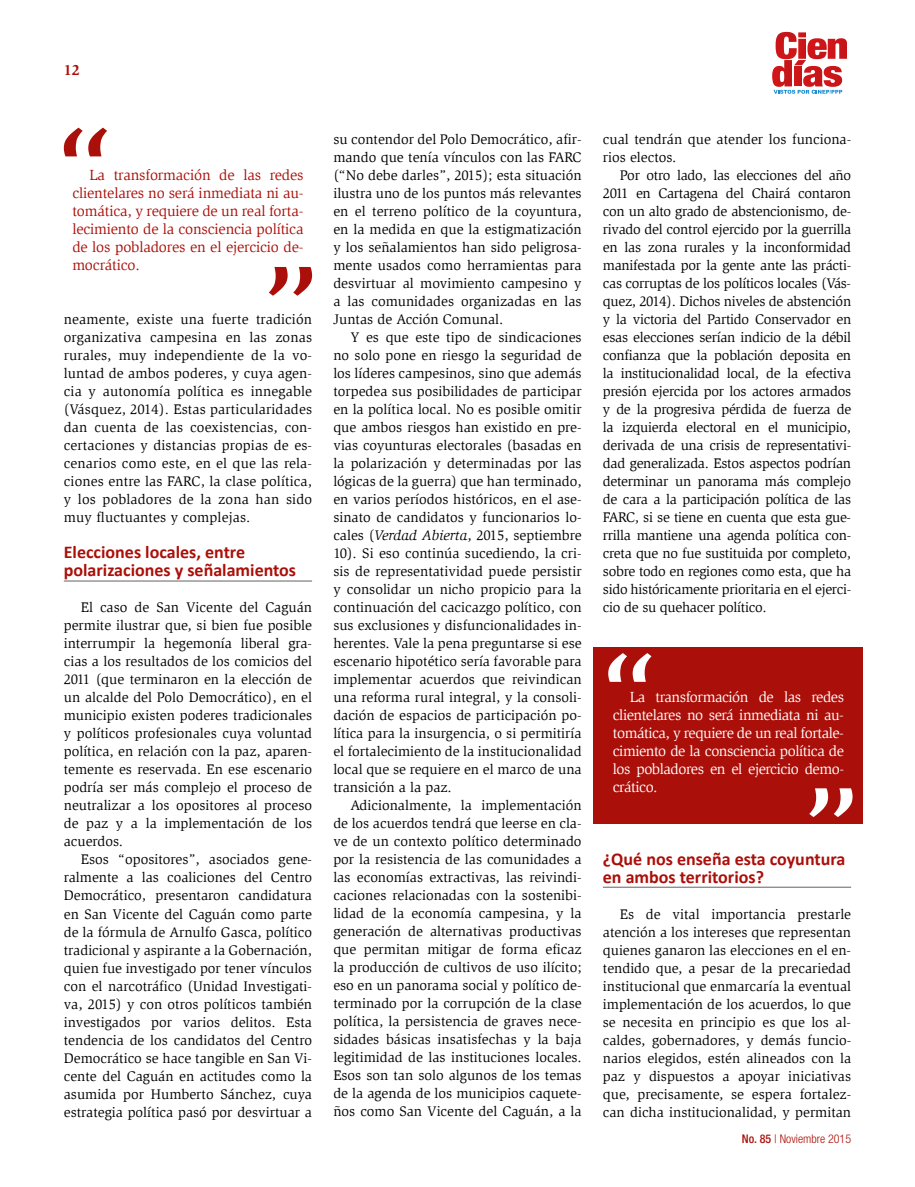
<style>
.page{position:relative;width:915px;height:1187px;background:#fff}
.page>*{position:absolute;margin:0;border:0;box-sizing:border-box;transform-origin:0 0}
.t1{font:700 18px/18px "Calibri";color:#ab0f09}
.t2{font:15px/18px "Slimbach Std";letter-spacing:-.01em;color:#ab0f09;text-align:justify}
.t3{font:15px/18px "Slimbach Std";letter-spacing:-.03em;color:#fff;text-align:justify}
.t4{font:700 15px "Slimbach Std";color:#ab0f09}
.t5{font:14.25px/18px "Slimbach Std";color:#000;text-align:justify}
.t6{font:300 condensed 12px "Helvetica Neue";color:#ab0f09}
.s1{font-style:italic}
.s2{font-weight:500}
</style>
<div class="page">
<svg style="left:772px;top:32px;width:74px;height:62px"></svg>
<hr style="left:64px;top:580px;width:248px;height:1px;background:#646363">
<svg style="left:269px;top:267px;width:43px;height:29px"></svg>
<svg style="left:64px;top:128px;width:43px;height:28px"></svg>
<div style="left:593px;top:647px;width:269px;height:176px;background:#ab0f09"></div>
<svg style="left:809px;top:788px;width:43px;height:29px"></svg>
<svg style="left:608px;top:653px;width:43px;height:28px"></svg>
<hr style="left:602px;top:886px;width:248px;height:1px;background:#646363">
<p class="t4" style="left:64px;top:61px;width:18px">12</p>
<p class="t2" style="left:72px;top:166px;width:233px;text-indent:17px">La transformación de las redes clientelares no será inmediata ni au&shy;tomática, y requiere de un real forta&shy;lecimiento de la consciencia política de los pobladores en el ejercicio de&shy;mocrático.</p>
<p class="t5" style="left:64px;top:310px;width:250px">neamente, existe una fuerte tradición organizativa campesina en las zonas rurales, muy independiente de la vo&shy;luntad de ambos poderes, y cuya agen&shy;cia y autonomía política es innegable (Vásquez, 2014). Estas particularidades dan cuenta de las coexistencias, con&shy;certaciones y distancias propias de es&shy;cenarios como este, en el que las rela&shy;ciones entre las FARC, la clase política, y los pobladores de la zona han sido muy fluctuantes y complejas.</p>
<p class="t1" style="left:64px;top:543px;width:234px">Elecciones locales, entre polarizaciones y señalamientos</p>
<p class="t5" style="left:64px;top:598px;width:250px;text-indent:17px">El caso de San Vicente del Caguán permite ilustrar que, si bien fue posible interrumpir la hegemonía liberal gra&shy;cias a los resultados de los comicios del 2011 (que terminaron en la elección de un alcalde del Polo Democrático), en el municipio existen poderes tradicionales y políticos profesionales cuya voluntad política, en relación con la paz, aparen&shy;temente es reservada. En ese escenario podría ser más complejo el proceso de neutralizar a los opositores al proceso de paz y a la implementación de los acuerdos.</p>
<p class="t5" style="left:64px;top:850px;width:250px;text-indent:17px">Esos “opositores”, asociados gene&shy;ralmente a las coaliciones del Centro Democrático, presentaron candidatura en San Vicente del Caguán como parte de la fórmula de Arnulfo Gasca, político tradicional y aspirante a la Gobernación, quien fue investigado por tener vínculos con el narcotráfico (Unidad Investigati&shy;va, 2015) y con otros políticos también investigados por varios delitos. Esta tendencia de los candidatos del Centro Democrático se hace tangible en San Vi&shy;cente del Caguán en actitudes como la asumida por Humberto Sánchez, cuya estrategia política pasó por desvirtuar a</p>
<p class="t5" style="left:333px;top:130px;width:250px">su contendor del Polo Democrático, afir&shy;mando que tenía vínculos con las FARC (“No debe darles”, 2015); esta situación ilustra uno de los puntos más relevantes en el terreno político de la coyuntura, en la medida en que la estigmatización y los señalamientos han sido peligrosa&shy;mente usados como herramientas para desvirtuar al movimiento campesino y a las comunidades organizadas en las Juntas de Acción Comunal.</p>
<p class="t5" style="left:333px;top:328px;width:250px;text-indent:17px">Y es que este tipo de sindicaciones no solo pone en riesgo la seguridad de los líderes campesinos, sino que además torpedea sus posibilidades de participar en la política local. No es posible omitir que ambos riesgos han existido en pre&shy;vias coyunturas electorales (basadas en la polarización y determinadas por las lógicas de la guerra) que han terminado, en varios períodos históricos, en el ase&shy;sinato de candidatos y funcionarios lo&shy;cales (<span class="s1">Verdad Abierta</span>, 2015, septiembre 10). Si eso continúa sucediendo, la cri&shy;sis de representatividad puede persistir y consolidar un nicho propicio para la continuación del cacicazgo político, con sus exclusiones y disfuncionalidades in&shy;herentes. Vale la pena preguntarse si ese escenario hipotético sería favorable para implementar acuerdos que reivindican una reforma rural integral, y la consoli&shy;dación de espacios de participación po&shy;lítica para la insurgencia, o si permitiría el fortalecimiento de la institucionalidad local que se requiere en el marco de una transición a la paz.</p>
<p class="t5" style="left:333px;top:796px;width:250px;text-indent:17px">Adicionalmente, la implementación de los acuerdos tendrá que leerse en cla&shy;ve de un contexto político determinado por la resistencia de las comunidades a las economías extractivas, las reivindi&shy;caciones relacionadas con la sostenibi&shy;lidad de la economía campesina, y la generación de alternativas productivas que permitan mitigar de forma eficaz la producción de cultivos de uso ilícito; eso en un panorama social y político de&shy;terminado por la corrupción de la clase política, la persistencia de graves nece&shy;sidades básicas insatisfechas y la baja legitimidad de las instituciones locales.<br>Esos son tan solo algunos de los temas de la agenda de los municipios caquete&shy;ños como San Vicente del Caguán, a la</p>
<p class="t5" style="left:602px;top:130px;width:250px">cual tendrán que atender los funciona&shy;rios electos.</p>
<p class="t5" style="left:602px;top:166px;width:250px;text-indent:17px">Por otro lado, las elecciones del año 2011 en Cartagena del Chairá contaron con un alto grado de abstencionismo, de&shy;rivado del control ejercido por la guerrilla en las zona rurales y la inconformidad manifestada por la gente ante las prácti&shy;cas corruptas de los políticos locales (Vás&shy;quez, 2014). Dichos niveles de abstención y la victoria del Partido Conservador en esas elecciones serían indicio de la débil confianza que la población deposita en la institucionalidad local, de la efectiva presión ejercida por los actores armados y de la progresiva pérdida de fuerza de la izquierda electoral en el municipio, derivada de una crisis de representativi&shy;dad generalizada. Estos aspectos podrían determinar un panorama más complejo de cara a la participación política de las FARC, si se tiene en cuenta que esta gue&shy;rrilla mantiene una agenda política con&shy;creta que no fue sustituida por completo, sobre todo en regiones como esta, que ha sido históricamente prioritaria en el ejerci&shy;cio de su quehacer político.</p>
<p class="t3" style="left:612px;top:688px;width:233px;text-indent:17px">La transformación de las redes clientelares no será inmediata ni au&shy;tomática, y requiere de un real fortale&shy;cimiento de la consciencia política de los pobladores en el ejercicio demo&shy;crático.</p>
<p class="t1" style="left:602px;top:849px;width:244px">¿Qué nos enseña esta coyuntura en ambos territorios?</p>
<p class="t5" style="left:602px;top:904px;width:250px;text-indent:17px">Es de vital importancia prestarle atención a los intereses que representan quienes ganaron las elecciones en el en&shy;tendido que, a pesar de la precariedad institucional que enmarcaría la eventual implementación de los acuerdos, lo que se necesita en principio es que los al&shy;caldes, gobernadores, y demás funcio&shy;narios elegidos, estén alineados con la paz y dispuestos a apoyar iniciativas que, precisamente, se espera fortalez&shy;can dicha institucionalidad, y permitan</p>
<p class="t6" style="left:741px;top:1131px;width:111px"><span class="s2">No. 85</span> | Noviembre 2015</p>
</div>
